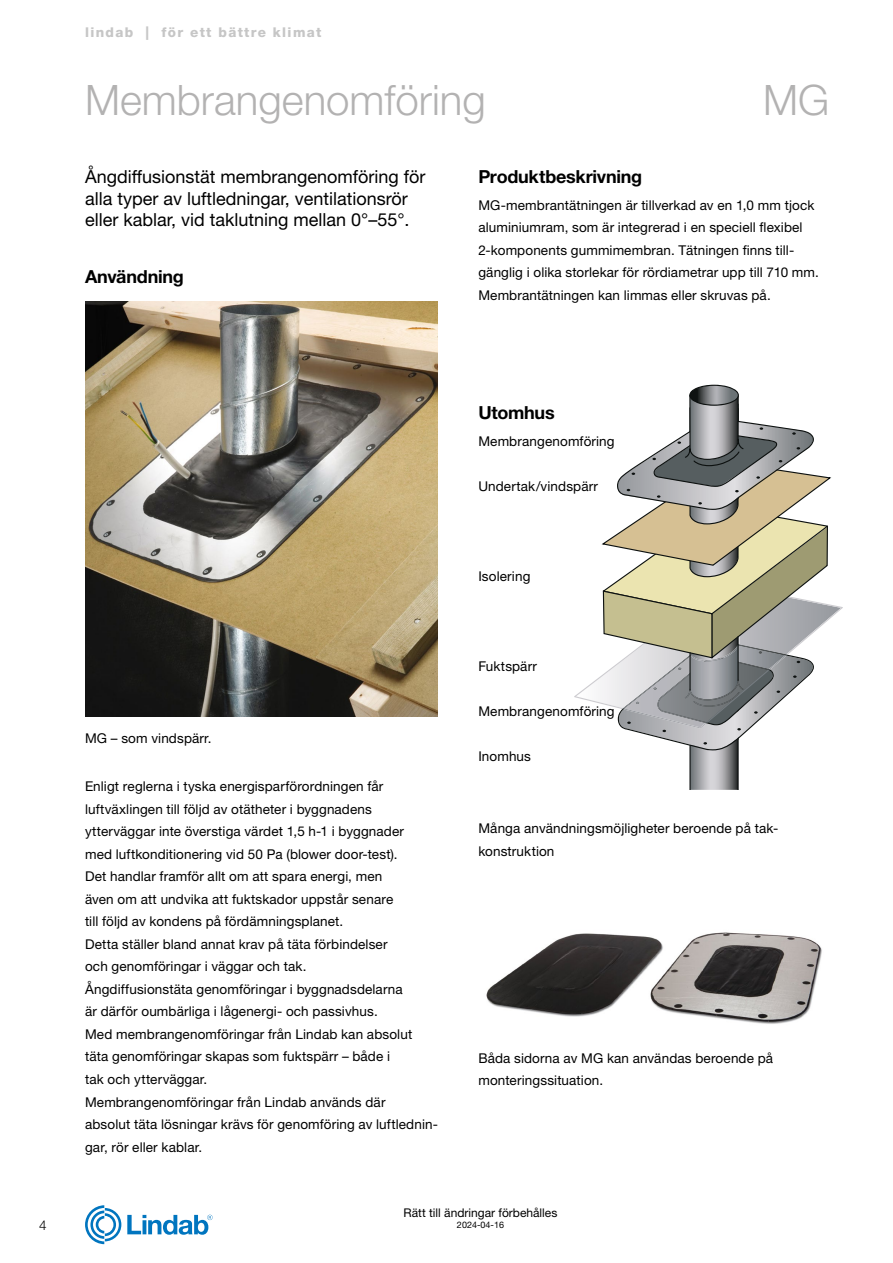
<style>
.page{position:relative;width:893px;height:1263px;background:#fff}
.page>*{position:absolute;margin:0;border:0;box-sizing:border-box;transform-origin:0 0}
.t1{font:300 42px "Helvetica Neue LT Pro";color:#b3b2b2}
.t2{font:18px/21.6px "Helvetica Neue LT Pro";color:#000}
.t3{font:700 18px "Helvetica Neue LT Pro";letter-spacing:-.015em;color:#000}
.t4{font:13.5px/22.5px "Helvetica Neue LT Pro";letter-spacing:.01em;color:#000}
.t5{font:800 13.5px "Helvetica Neue LT Pro";letter-spacing:.1em;color:#c6c6c6}
.t6{font:300 13.5px "Helvetica Neue LT Pro";color:#000}
.t7{font:12px "Helvetica Neue LT Pro";color:#000}
.t8{font:9px "Helvetica Neue LT Pro";color:#000}
</style>
<div class="page">
<img style="left:85px;top:302px;width:353px;height:415px">
<img style="left:486px;top:932px;width:336px;height:92px">
<svg style="left:574px;top:385px;width:269px;height:405px"></svg>
<svg style="left:127px;top:1215px;width:86px;height:20px"></svg>
<svg style="left:85px;top:1205px;width:36px;height:39px"></svg>
<p class="t5" style="left:85px;top:25px;width:238px">lindab | för ett bättre klimat</p>
<h1 class="t1" style="left:85px;top:74px;width:402px">Membrangenomföring</h1>
<h1 class="t1" style="left:763px;top:74px;width:68px">MG</h1>
<h2 class="t2" style="left:85px;top:165px;width:342px">Ångdiffusionstät membrangenomföring för alla typer av luftledningar, ventilationsrör eller kablar, vid taklutning mellan 0°–55°.</h2>
<h2 class="t3" style="left:85px;top:265px;width:100px">Användning</h2>
<h2 class="t3" style="left:478px;top:165px;width:165px">Produktbeskrivning</h2>
<p class="t4" style="left:478px;top:193px;width:342px">MG-membrantätningen är tillverkad av en 1,0 mm tjock aluminiumram, som är integrerad i en speciell flexibel 2-komponents gummimembran. Tätningen finns till&shy;gänglig i olika storlekar för rördiametrar upp till 710 mm.<br>Membrantätningen kan limmas eller skruvas på.</p>
<p class="t6" style="left:39px;top:1217px;width:9px">4</p>
<h2 class="t3" style="left:478px;top:401px;width:78px">Utomhus</h2>
<p class="t4" style="left:478px;top:430px;width:138px">Membrangenomföring</p>
<p class="t4" style="left:478px;top:475px;width:121px">Undertak/vindspärr</p>
<p class="t4" style="left:85px;top:727px;width:128px">MG – som vindspärr.</p>
<p class="t4" style="left:85px;top:775px;width:354px">Enligt reglerna i tyska energisparförordningen får luftväxlingen till följd av otätheter i byggnadens ytterväggar inte överstiga värdet 1,5 h-1 i byggnader<br>med luftkonditionering vid 50 Pa (blower door-test).<br>Det handlar framför allt om att spara energi, men<br>även om att undvika att fuktskador uppstår senare<br>till följd av kondens på fördämningsplanet.<br>Detta ställer bland annat krav på täta förbindelser<br>och genomföringar i väggar och tak.<br>Ångdiffusionstäta genomföringar i byggnadsdelarna<br>är därför oumbärliga i lågenergi- och passivhus.<br>Med membrangenomföringar från Lindab kan absolut täta genomföringar skapas som fuktspärr – både i<br>tak och ytterväggar.<br>Membrangenomföringar från Lindab används där<br>absolut täta lösningar krävs för genomföring av luftlednin&shy;gar, rör eller kablar.</p>
<p class="t4" style="left:478px;top:565px;width:54px">Isolering</p>
<p class="t4" style="left:478px;top:655px;width:60px">Fuktspärr</p>
<p class="t4" style="left:478px;top:700px;width:138px">Membrangenomföring</p>
<p class="t4" style="left:478px;top:745px;width:54px">Inomhus</p>
<p class="t4" style="left:478px;top:817px;width:301px">Många användningsmöjligheter beroende på tak&shy;konstruktion</p>
<p class="t4" style="left:478px;top:1046px;width:296px">Båda sidorna av MG kan användas beroende på monteringssituation.</p>
<p class="t7" style="left:404px;top:1205px;width:155px">Rätt till ändringar förbehålles</p>
<p class="t8" style="left:457px;top:1219px;width:49px">2024-04-16</p>
</div>
